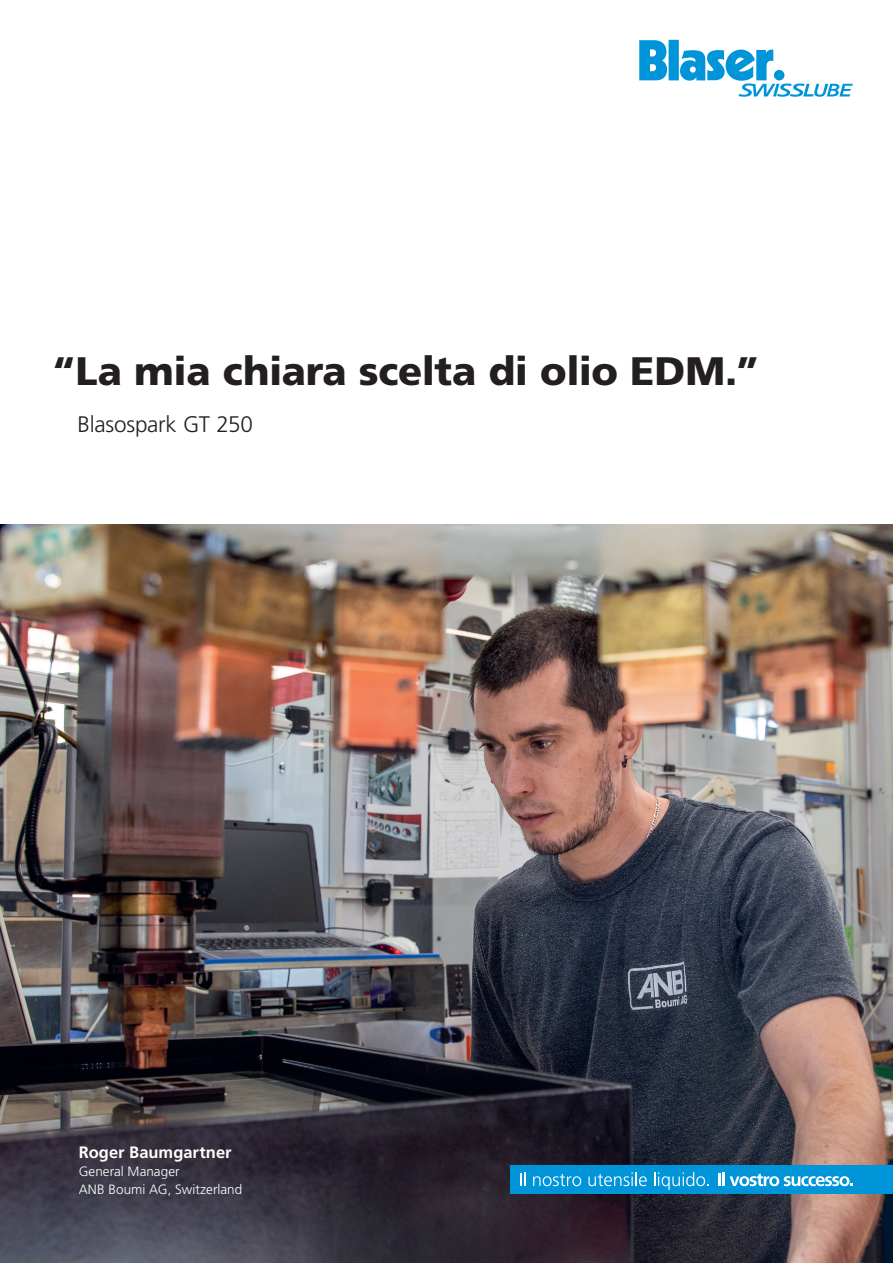
<style>
.page{position:relative;width:893px;height:1263px;background:#fff}
.page>*{position:absolute;margin:0;border:0;box-sizing:border-box;transform-origin:0 0}
.t1{font:900 39.75px "Frutiger LT Std";letter-spacing:-.01em;color:#231f20}
.t2{font:300 22.5px "Frutiger LT Std";letter-spacing:-.01em;color:#231f20}
.t3{font:700 16.5px "Frutiger LT Std";color:#fff}
.t4{font:300 13.5px/18px "Frutiger LT Std";letter-spacing:.005em;color:#fff}
</style>
<div class="page">
<img style="left:0;top:524px;width:893px;height:739px">
<div style="left:511px;top:1165px;width:382px;height:29px;background:#0095d9"></div>
<svg style="left:520px;top:1172px;width:5px;height:14px"></svg>
<svg style="left:533px;top:1174px;width:48px;height:12px"></svg>
<svg style="left:588px;top:1172px;width:59px;height:14px"></svg>
<svg style="left:654px;top:1172px;width:55px;height:18px"></svg>
<svg style="left:718px;top:1173px;width:3px;height:13px"></svg>
<hr style="left:722px;top:1172px;width:3px;height:14px;background:#fff">
<svg style="left:730px;top:1174px;width:123px;height:12px"></svg>
<div style="left:669px;top:40px;width:10px;height:40px;background:#0095d9"></div>
<svg style="left:639px;top:40px;width:28px;height:40px"></svg>
<svg style="left:680px;top:49px;width:173px;height:48px"></svg>
<h1 class="t1" style="left:52px;top:347px;width:709px">“La mia chiara scelta di olio EDM.”</h1>
<h2 class="t2" style="left:78px;top:412px;width:177px">Blasospark GT 250</h2>
<p class="t3" style="left:79px;top:1143px;width:154px">Roger Baumgartner</p>
<p class="t4" style="left:79px;top:1162px;width:165px">General Manager<br>ANB Boumi AG, Switzerland</p>
</div>
